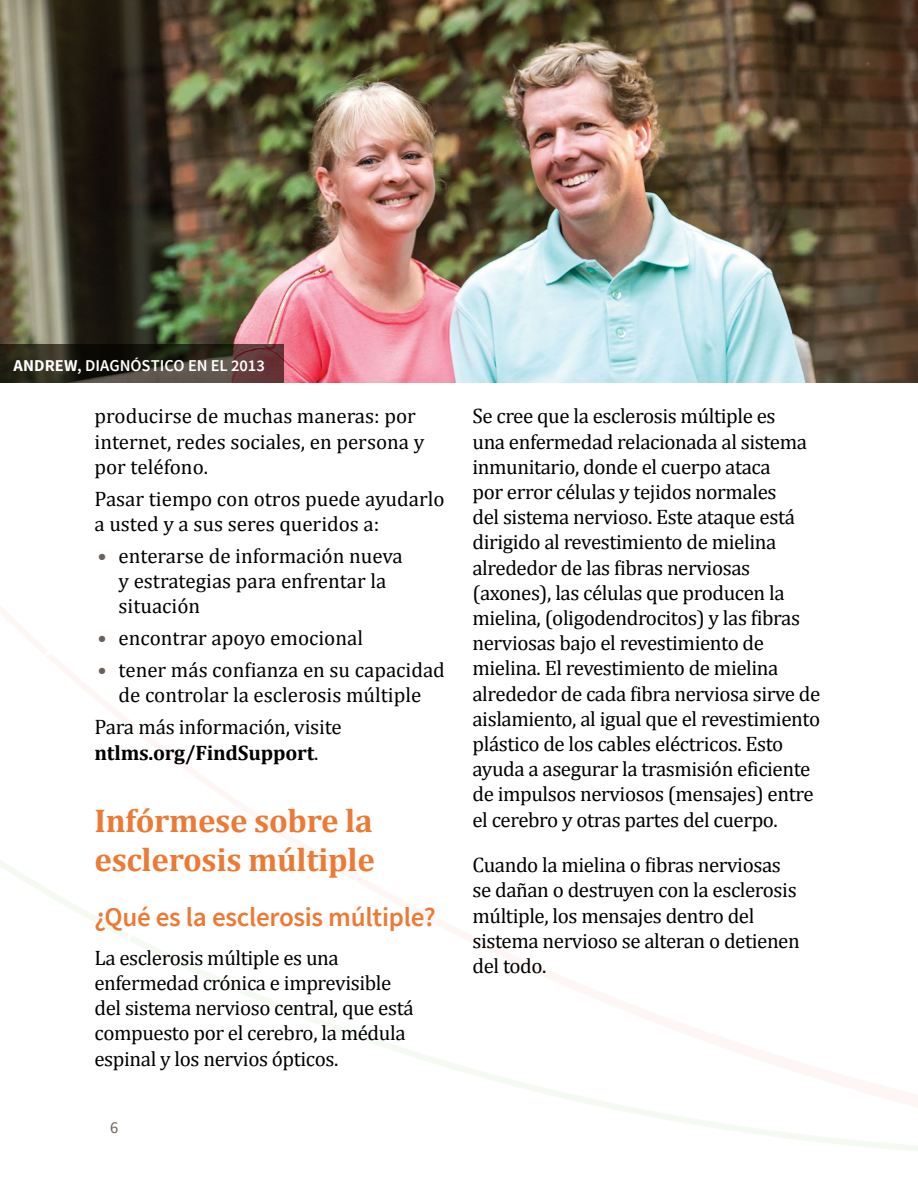
<style>
.page{position:relative;width:918px;height:1188px;background:#fff}
.page>*{position:absolute;margin:0;border:0;box-sizing:border-box;transform-origin:0 0}
.t1{font:700 33px/39px "Cambria";letter-spacing:-.01em;color:#ec7a35}
.t2{font:600 27px "Source Sans Pro";letter-spacing:-.01em;color:#ec7a35}
.t3{font:21px/25.2px "Cambria";letter-spacing:-.02em;color:#000}
.t4{font:21px/25.2px "Cambria";color:#000}
.t5{font:600 16.5px "Source Sans Pro";color:#fff}
.t6{font:16.5px "Source Sans Pro";color:#6a6158}
.s1{font-weight:700}
.s2{font-weight:700;color:#6a6158}
</style>
<div class="page">
<svg style="left:0;top:679px;width:918px;height:472px"></svg>
<img style="left:0;top:0;width:918px;height:383px">
<svg style="left:0;top:345px;width:284px;height:38px;background:#392e26"></svg>
<p class="t5" style="left:13px;top:355px;width:253px"><span class="s1">ANDREW</span>, DIAGNÓSTICO EN EL 2013</p>
<p class="t4" style="left:94px;top:404px;width:331px">producirse de muchas maneras: por internet, redes sociales, en persona y por teléfono.</p>
<p class="t4" style="left:94px;top:486px;width:352px">Pasar tiempo con otros puede ayudarlo a usted y a sus seres queridos a:</p>
<p class="t4" style="left:119px;top:543px;width:286px;text-indent:-21px"><span class="s2">•</span> enterarse de información nueva y estrategias para enfrentar la situación</p>
<p class="t4" style="left:98px;top:625px;width:267px"><span class="s2">•</span> encontrar apoyo emocional</p>
<p class="t4" style="left:98px;top:657px;width:349px;text-align:center"><span class="s2">•</span> tener más confianza en su capacidad de controlar la esclerosis múltiple</p>
<p class="t3" style="left:94px;top:715px;width:249px">Para más información, visite <span class="s1">ntlms.org/FindSupport</span>.</p>
<h1 class="t1" style="left:94px;top:801px;width:282px">Infórmese sobre la esclerosis múltiple</h1>
<p class="t2" style="left:94px;top:900px;width:343px">¿Qué es la esclerosis múltiple?</p>
<p class="t3" style="left:94px;top:945px;width:321px">La esclerosis múltiple es una enfermedad crónica e imprevisible del sistema nervioso central, que está compuesto por el cerebro, la médula espinal y los nervios ópticos.</p>
<p class="t6" style="left:110px;top:1117px;width:10px">6</p>
<p class="t3" style="left:472px;top:404px;width:349px">Se cree que la esclerosis múltiple es<br>una enfermedad relacionada al sistema inmunitario, donde el cuerpo ataca<br>por error células y tejidos normales<br>del sistema nervioso. Este ataque está dirigido al revestimiento de mielina alrededor de las fibras nerviosas (axones), las células que producen la mielina, (oligodendrocitos) y las fibras nerviosas bajo el revestimiento de mielina. El revestimiento de mielina alrededor de cada fibra nerviosa sirve de aislamiento, al igual que el revestimiento plástico de los cables eléctricos. Esto ayuda a asegurar la trasmisión eficiente de impulsos nerviosos (mensajes) entre el cerebro y otras partes del cuerpo.</p>
<p class="t3" style="left:472px;top:852px;width:329px">Cuando la mielina o fibras nerviosas se dañan o destruyen con la esclerosis múltiple, los mensajes dentro del sistema nervioso se alteran o detienen del todo.</p>
</div>
